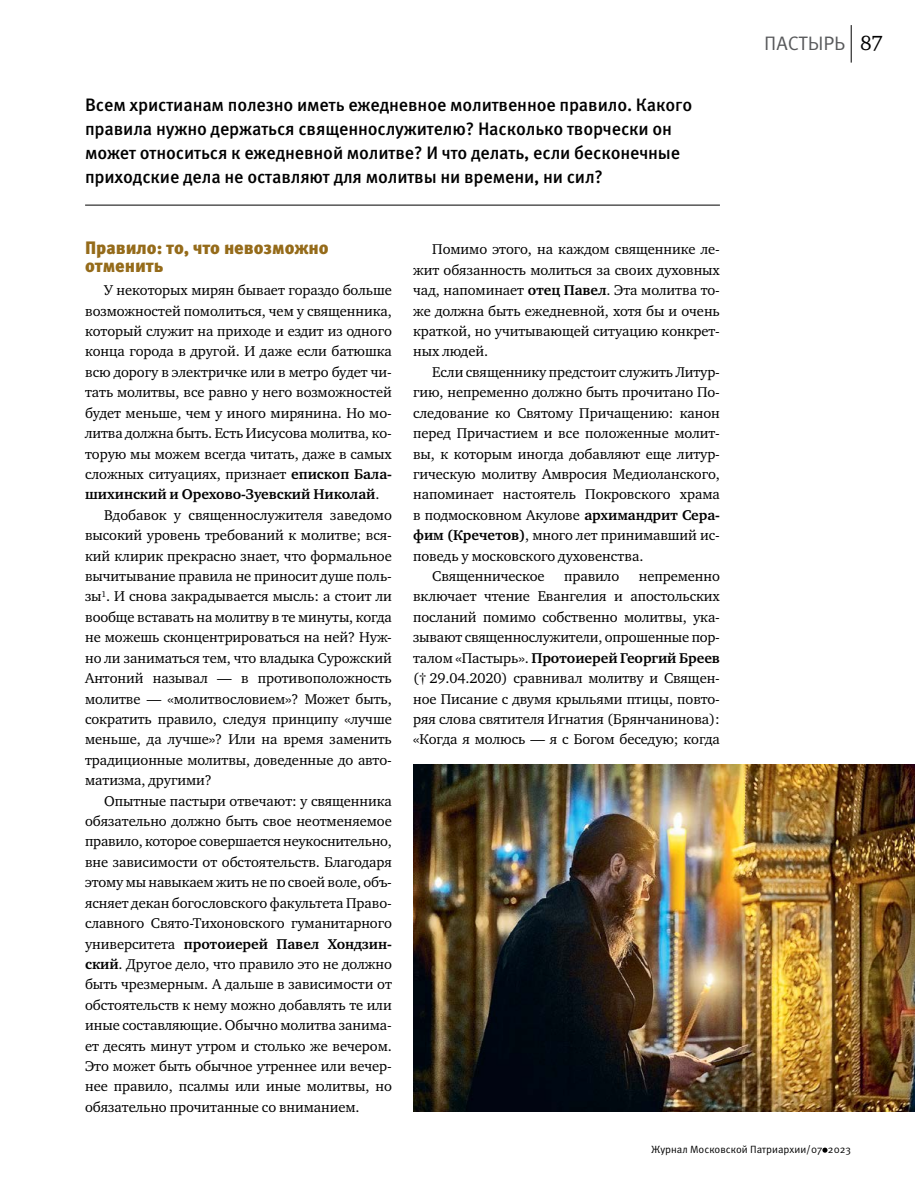
<style>
.page{position:relative;width:915px;height:1191px;background:#fff}
.page>*{position:absolute;margin:0;border:0;box-sizing:border-box;transform-origin:0 0}
.t1{font:19.5px "Meta Pro";letter-spacing:-.005em;color:#58595b}
.t2{font:500 18px/24px "Meta Pro";letter-spacing:-.01em;color:#000}
.t3{font:900 18px/18px "Meta Pro";letter-spacing:-.005em;color:#956b1a}
.t4{font:14.55px/20.4px "Charter ITC";letter-spacing:-.005em;color:#000;text-align:justify}
.t5{font:700 14.55px "Charter ITC";letter-spacing:-.005em;color:#000}
.t6{font:10.5px "Meta Pro";color:#000}
.s1{font-weight:700}
.s2{font-weight:400}
.s3{font-family:"Charter ITC";font-size:21px;color:#000}
</style>
<div class="page">
<svg style="left:822px;top:1147px;width:5px;height:5px"></svg>
<hr style="left:850px;top:25px;width:1px;height:38px;background:#000">
<hr style="left:85px;top:205px;width:634px;height:1px;background:#000">
<img style="left:413px;top:764px;width:501px;height:347px">
<p class="t2" style="left:85px;top:94px;width:608px">Всем христианам полезно иметь ежедневное молитвенное правило. Какого правила нужно держаться священнослужителю? Насколько творчески он может относиться к ежедневной молитве? И что делать, если бесконечные приходские дела не оставляют для молитвы ни времени, ни сил?</p>
<p class="t3" style="left:85px;top:240px;width:245px">Правило: то, что невозможно отменить</p>
<p class="t4" style="left:104px;top:280px;width:289px">У некоторых мирян бывает гораздо больше</p>
<p class="t4" style="left:85px;top:300px;width:308px">возможностей помолиться, чем у священника,</p>
<p class="t4" style="left:85px;top:321px;width:308px">который служит на приходе и ездит из одного</p>
<p class="t4" style="left:85px;top:341px;width:308px">конца города в другой. И даже если батюшка</p>
<p class="t4" style="left:85px;top:362px;width:308px">всю дорогу в электричке или в метро будет чи-</p>
<p class="t4" style="left:85px;top:382px;width:308px">тать молитвы, все равно у него возможностей</p>
<p class="t4" style="left:85px;top:402px;width:308px">будет меньше, чем у иного мирянина. Но мо-</p>
<p class="t4" style="left:85px;top:423px;width:308px">литва должна быть. Есть Иисусова молитва, ко-</p>
<p class="t4" style="left:85px;top:443px;width:308px">торую мы можем всегда читать, даже в самых</p>
<p class="t4" style="left:85px;top:464px;width:308px">сложных ситуациях, признает <span class="s1">епископ Бала-</span></p>
<p class="t5" style="left:85px;top:485px;width:296px">шихинский и Орехово-Зуевский Николай<span class="s2">.</span></p>
<p class="t4" style="left:104px;top:504px;width:289px">Вдобавок у священнослужителя заведомо</p>
<p class="t4" style="left:85px;top:525px;width:308px">высокий уровень требований к молитве; вся-</p>
<p class="t4" style="left:85px;top:545px;width:308px">кий клирик прекрасно знает, что формальное</p>
<p class="t4" style="left:85px;top:566px;width:308px">вычитывание правила не приносит душе поль-</p>
<p class="t4" style="left:85px;top:586px;width:308px">зы<sup>1</sup>. И снова закрадывается мысль: а стоит ли</p>
<p class="t4" style="left:85px;top:606px;width:308px">вообще вставать на молитву в те минуты, когда</p>
<p class="t4" style="left:85px;top:627px;width:308px">не можешь сконцентрироваться на ней? Нуж-</p>
<p class="t4" style="left:85px;top:647px;width:308px">но ли заниматься тем, что владыка Сурожский</p>
<p class="t4" style="left:85px;top:668px;width:308px">Антоний называл — в противоположность</p>
<p class="t4" style="left:85px;top:688px;width:308px">молитве — «молитвословием»? Может быть,</p>
<p class="t4" style="left:85px;top:709px;width:308px">сократить правило, следуя принципу «лучше</p>
<p class="t4" style="left:85px;top:729px;width:308px">меньше, да лучше»? Или на время заменить</p>
<p class="t4" style="left:85px;top:749px;width:308px">традиционные молитвы, доведенные до авто-</p>
<p class="t4" style="left:85px;top:770px;width:128px">матизма, другими?</p>
<p class="t4" style="left:104px;top:790px;width:289px">Опытные пастыри отвечают: у священника</p>
<p class="t4" style="left:85px;top:811px;width:308px">обязательно должно быть свое неотменяемое</p>
<p class="t4" style="left:85px;top:831px;width:308px">правило, которое совершается неукоснительно,</p>
<p class="t4" style="left:85px;top:851px;width:308px">вне зависимости от обстоятельств. Благодаря</p>
<p class="t4" style="left:85px;top:872px;width:308px">этому мы навыкаем жить не по своей воле, объ-</p>
<p class="t4" style="left:85px;top:892px;width:308px">ясняет декан богословского факультета Право-</p>
<p class="t4" style="left:85px;top:913px;width:308px">славного Свято-Тихоновского гуманитарного</p>
<p class="t5" style="left:85px;top:934px;width:308px"><span class="s2">университета</span> протоиерей Павел Хондзин-</p>
<p class="t4" style="left:85px;top:953px;width:308px"><span class="s1">ский</span>. Другое дело, что правило это не должно</p>
<p class="t4" style="left:85px;top:974px;width:308px">быть чрезмерным. А дальше в зависимости от</p>
<p class="t4" style="left:85px;top:994px;width:308px">обстоятельств к нему можно добавлять те или</p>
<p class="t4" style="left:85px;top:1015px;width:308px">иные составляющие. Обычно молитва занима-</p>
<p class="t4" style="left:85px;top:1035px;width:308px">ет десять минут утром и столько же вечером.</p>
<p class="t4" style="left:85px;top:1055px;width:308px">Это может быть обычное утреннее или вечер-</p>
<p class="t4" style="left:85px;top:1076px;width:308px">нее правило, псалмы или иные молитвы, но</p>
<p class="t4" style="left:85px;top:1096px;width:276px">обязательно прочитанные со вниманием.</p>
<p class="t4" style="left:413px;top:239px;width:308px;text-indent:19px">Помимо этого, на каждом священнике ле&shy;жит обязанность молиться за своих духовных чад, напоминает <span class="s1">отец Павел</span>. Эта молитва то&shy;же должна быть ежедневной, хотя бы и очень краткой, но учитывающей ситуацию конкрет&shy;ных людей.</p>
<p class="t4" style="left:432px;top:362px;width:289px">Если священнику предстоит служить Литур-</p>
<p class="t4" style="left:413px;top:382px;width:308px">гию, непременно должно быть прочитано По-</p>
<p class="t4" style="left:413px;top:402px;width:308px">следование ко Святому Причащению: канон</p>
<p class="t4" style="left:413px;top:423px;width:308px">перед Причастием и все положенные молит-</p>
<p class="t4" style="left:413px;top:443px;width:308px">вы, к которым иногда добавляют еще литур-</p>
<p class="t4" style="left:413px;top:464px;width:308px">гическую молитву Амвросия Медиоланского,</p>
<p class="t4" style="left:413px;top:484px;width:308px">напоминает настоятель Покровского храма</p>
<p class="t4" style="left:413px;top:504px;width:308px">в подмосковном Акулове <span class="s1">архимандрит Сера-</span></p>
<p class="t4" style="left:413px;top:525px;width:308px"><span class="s1">фим (Кречетов)</span>, много лет принимавший ис-</p>
<p class="t4" style="left:413px;top:545px;width:232px">поведь у московского духовенства.</p>
<p class="t4" style="left:432px;top:566px;width:114px">Священническое</p>
<p class="t4" style="left:564px;top:566px;width:56px">правило</p>
<p class="t4" style="left:413px;top:566px;width:308px;text-indent:225px">непременно включает чтение Евангелия и апостольских посланий помимо собственно молитвы, ука&shy;зывают священнослужители, опрошенные пор&shy;талом «Пастырь». <span class="s1">Протоиерей Георгий Бреев </span>(† 29.04.2020) сравнивал молитву и Священ&shy;ное Писание с двумя крыльями птицы, повто&shy;ряя слова святителя Игнатия (Брянчанинова): «Когда я молюсь — я с Богом беседую; когда</p>
<h1 class="t1" style="left:764px;top:31px;width:120px">ПАСТЫРЬ <span class="s3">87</span></h1>
<p class="t6" style="left:650px;top:1142px;width:201px">Журнал Московской Патриархии/07 2023</p>
</div>
